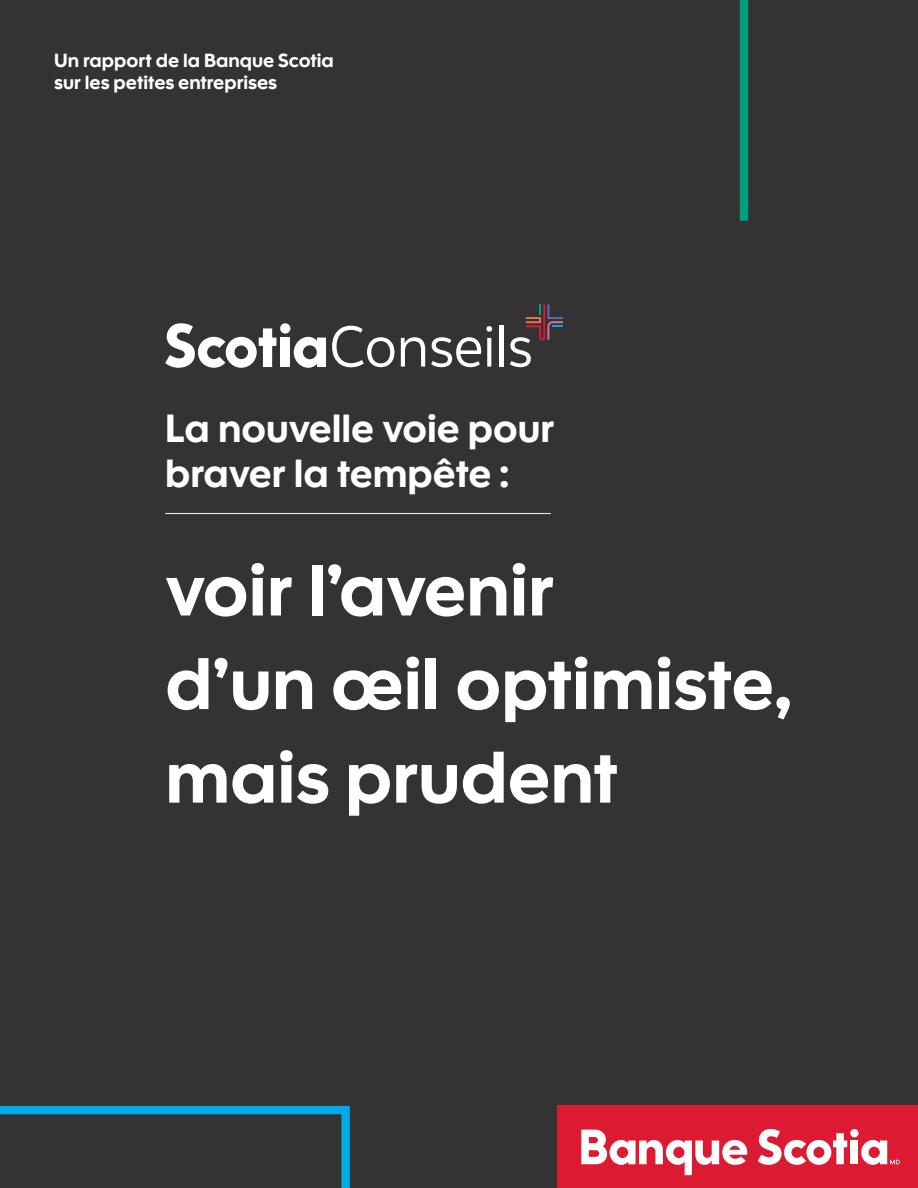
<style>
.page{position:relative;width:918px;height:1188px;background:#323332}
.page>*{position:absolute;margin:0;border:0;box-sizing:border-box;transform-origin:0 0}
.t1{font:72.75px/93.6px "Scotia Headline";color:#fff}
.t2{font:39px/45px "Scotia Headline";color:#fff}
.t3{font:18.9px/21.9px "Scotia Headline";color:#fff}
</style>
<div class="page">
<hr style="left:165px;top:513px;width:386px;height:1px;background:#e6e7e9">
<svg style="left:332px;top:326px;width:62px;height:41px"></svg>
<svg style="left:401px;top:337px;width:24px;height:30px"></svg>
<svg style="left:431px;top:326px;width:61px;height:41px"></svg>
<hr style="left:500px;top:325px;width:4px;height:42px;background:#fff">
<svg style="left:510px;top:304px;width:53px;height:63px"></svg>
<div style="left:281px;top:338px;width:9px;height:29px;background:#fff"></div>
<div style="left:280px;top:323px;width:10px;height:11px;background:#fff;border-radius:50%"></div>
<svg style="left:294px;top:337px;width:32px;height:31px"></svg>
<svg style="left:165px;top:323px;width:111px;height:45px"></svg>
<div style="left:740px;top:0;width:8px;height:221px;background:#009e7f"></div>
<svg style="left:0;top:1106px;width:350px;height:82px"></svg>
<div style="left:558px;top:1106px;width:360px;height:82px;background:#dc1a32"></div>
<div style="left:851px;top:1141px;width:7px;height:23px;background:#fff"></div>
<div style="left:850px;top:1129px;width:9px;height:8px;background:#fff;border-radius:50%"></div>
<svg style="left:758px;top:1129px;width:89px;height:36px"></svg>
<svg style="left:581px;top:1130px;width:166px;height:45px"></svg>
<svg style="left:861px;top:1140px;width:39px;height:25px"></svg>
<p class="t3" style="left:54px;top:50px;width:281px">Un rapport de la Banque Scotia sur les petites entreprises</p>
<h2 class="t2" style="left:165px;top:407px;width:391px">La nouvelle voie pour braver la tempête :</h2>
<h1 class="t1" style="left:165px;top:545px;width:629px">voir l’avenir<br>d’un œil optimiste, mais prudent</h1>
</div>
